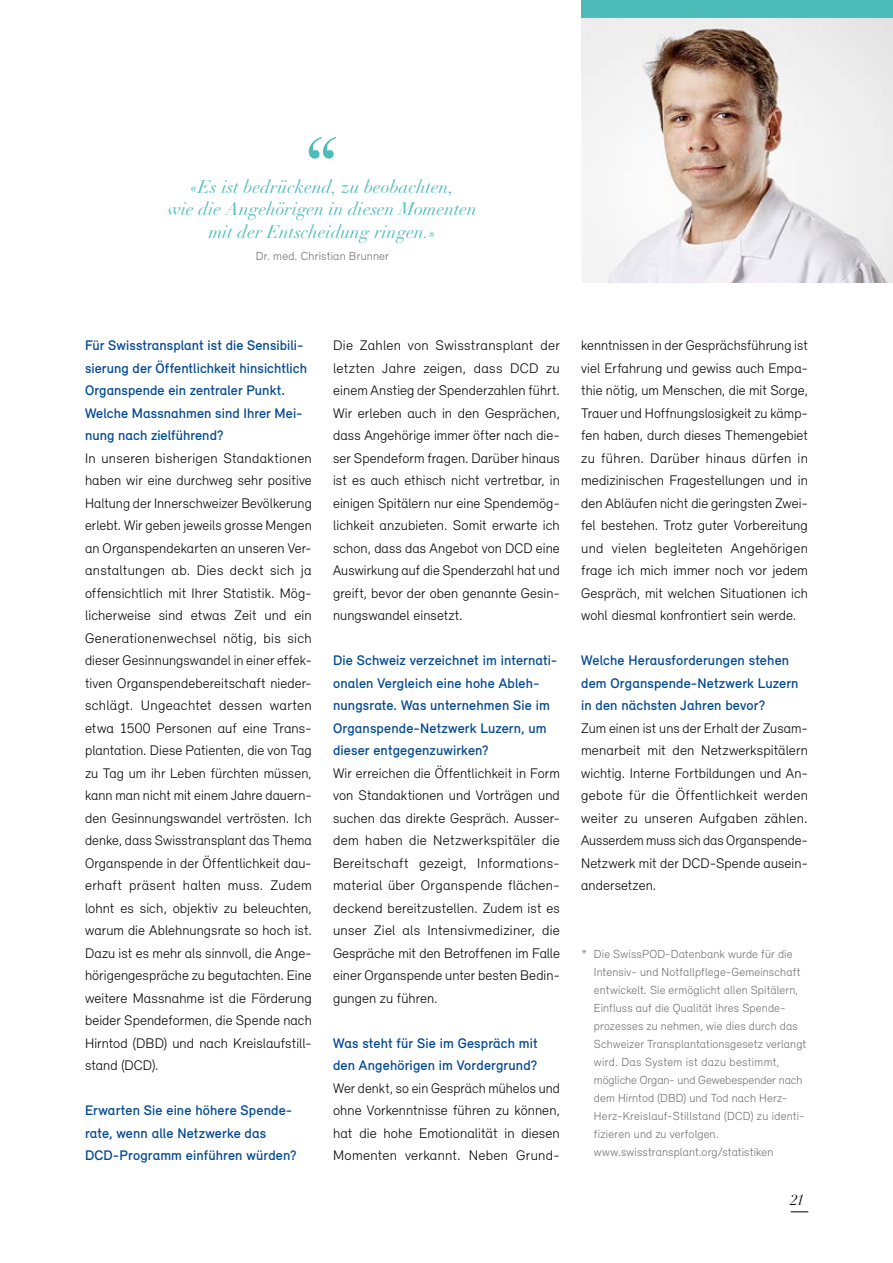
<style>
.page{position:relative;width:893px;height:1263px;background:#fff}
.page>*{position:absolute;margin:0;border:0;box-sizing:border-box;transform-origin:0 0}
.t1{font:italic 18px/22.5px "Didot LT";letter-spacing:.005em;color:#4ebcb9;text-align:center}
.t2{font:italic 15px "Didot LT";color:#000}
.t3{font:300 14.25px/22.5px "Relevant";letter-spacing:.005em;color:#000;text-align:justify}
.t4{font:500 14.25px/22.5px "Relevant";letter-spacing:.01em;color:#004893}
.t5{font:300 12px/18px "Relevant";letter-spacing:.01em;color:#6e6e6e}
</style>
<div class="page">
<img style="left:581px;top:17px;width:312px;height:266px">
<div style="left:581px;top:0;width:312px;height:17px;background:#4ebcb9"></div>
<svg style="left:791px;top:1211px;width:17px;height:1px"></svg>
<svg style="left:309px;top:137px;width:27px;height:22px"></svg>
<p class="t1" style="left:168px;top:175px;width:310px">«Es ist bedrückend, zu beobachten,<br>wie die Angehörigen in diesen Momenten mit der Entscheidung ringen.»</p>
<p class="t5" style="left:256px;top:247px;width:135px">Dr. med. Christian Brunner</p>
<p class="t4" style="left:85px;top:334px;width:223px">Für Swisstransplant ist die Sensibili&shy;sierung der Öffentlichkeit hinsichtlich Organspende ein zentraler Punkt.<br>Welche Massnahmen sind Ihrer Mei&shy;nung nach zielführend?</p>
<p class="t3" style="left:85px;top:446px;width:228px;text-align:left">In unseren bisherigen Standaktionen haben wir eine durchweg sehr positive Haltung der Innerschweizer Bevölkerung erlebt. Wir geben jeweils grosse Mengen an Organspendekarten an unseren Ver&shy;anstaltungen ab. Dies deckt sich ja offensichtlich mit Ihrer Statistik. Mög&shy;licherweise sind etwas Zeit und ein Generationenwechsel nötig, bis sich dieser Gesinnungswandel in einer effek&shy;tiven Organspendebereitschaft nieder&shy;schlägt. Ungeachtet dessen warten etwa 1500 Personen auf eine Trans&shy;plantation. Diese Patienten, die von Tag zu Tag um ihr Leben fürchten müssen, kann man nicht mit einem Jahre dauern&shy;den Gesinnungswandel vertrösten. Ich denke, dass Swisstransplant das Thema Organspende in der Öffentlichkeit dau&shy;erhaft präsent halten muss. Zudem lohnt es sich, objektiv zu beleuchten, warum die Ablehnungsrate so hoch ist.<br>Dazu ist es mehr als sinnvoll, die Ange&shy;hörigengespräche zu begutachten. Eine weitere Massnahme ist die Förderung beider Spendeformen, die Spende nach Hirntod (DBD) und nach Kreislaufstill&shy;stand (DCD).</p>
<p class="t4" style="left:85px;top:1099px;width:213px">Erwarten Sie eine höhere Spende&shy;rate, wenn alle Netzwerke das<br>DCD-Programm einführen würden?</p>
<p class="t3" style="left:333px;top:334px;width:228px">Die Zahlen von Swisstransplant der letzten Jahre zeigen, dass DCD zu einem Anstieg der Spenderzahlen führt.<br>Wir erleben auch in den Gesprächen, dass Angehörige immer öfter nach die&shy;ser Spendeform fragen. Darüber hinaus ist es auch ethisch nicht vertretbar, in einigen Spitälern nur eine Spendemög&shy;lichkeit anzubieten. Somit erwarte ich schon, dass das Angebot von DCD eine Auswirkung auf die Spenderzahl hat und greift, bevor der oben genannte Gesin&shy;nungswandel einsetzt.</p>
<p class="t4" style="left:333px;top:649px;width:226px">Die Schweiz verzeichnet im internati&shy;onalen Vergleich eine hohe Ableh&shy;nungsrate. Was unternehmen Sie im Organspende-Netzwerk Luzern, um dieser entgegenzuwirken?</p>
<p class="t3" style="left:333px;top:761px;width:228px;text-align:left">Wir erreichen die Öffentlichkeit in Form von Standaktionen und Vorträgen und suchen das direkte Gespräch. Ausser&shy;dem haben die Netzwerkspitäler die Bereitschaft gezeigt, Informations&shy;material über Organspende flächen&shy;deckend bereitzustellen. Zudem ist es unser Ziel als Intensivmediziner, die Gespräche mit den Betroffenen im Falle einer Organspende unter besten Bedin&shy;gungen zu führen.</p>
<p class="t4" style="left:333px;top:1031px;width:206px">Was steht für Sie im Gespräch mit den Angehörigen im Vordergrund?</p>
<p class="t3" style="left:333px;top:1076px;width:228px">Wer denkt, so ein Gespräch mühelos und ohne Vorkenntnisse führen zu können, hat die hohe Emotionalität in diesen Momenten verkannt. Neben Grund-</p>
<p class="t3" style="left:581px;top:334px;width:228px">kenntnissen in der Gesprächsführung ist viel Erfahrung und gewiss auch Empa&shy;thie nötig, um Menschen, die mit Sorge, Trauer und Hoffnungslosigkeit zu kämp&shy;fen haben, durch dieses Themengebiet zu führen. Darüber hinaus dürfen in medizinischen Fragestellungen und in den Abläufen nicht die geringsten Zwei&shy;fel bestehen. Trotz guter Vorbereitung und vielen begleiteten Angehörigen frage ich mich immer noch vor jedem Gespräch, mit welchen Situationen ich wohl diesmal konfrontiert sein werde.</p>
<p class="t4" style="left:581px;top:649px;width:219px">Welche Herausforderungen stehen dem Organspende-Netzwerk Luzern in den nächsten Jahren bevor?</p>
<p class="t3" style="left:581px;top:716px;width:228px">Zum einen ist uns der Erhalt der Zusam&shy;menarbeit mit den Netzwerkspitälern wichtig. Interne Fortbildungen und An&shy;gebote für die Öffentlichkeit werden weiter zu unseren Aufgaben zählen.<br>Ausserdem muss sich das Organspende-Netzwerk mit der DCD-Spende ausein&shy;andersetzen.</p>
<p class="t5" style="left:594px;top:944px;width:214px;text-indent:-13px">* Die SwissPOD-Datenbank wurde für die Intensiv- und Notfallpflege-Gemeinschaft entwickelt. Sie ermöglicht allen Spitälern, Einfluss auf die Qualität ihres Spende&shy;prozesses zu nehmen, wie dies durch das Schweizer Transplantationsgesetz verlangt wird. Das System ist dazu bestimmt, mögliche Organ- und Gewebespender nach dem Hirntod (DBD) und Tod nach Herz-Herz-Kreislauf-Stillstand (DCD) zu identi&shy;fizieren und zu verfolgen. www.swisstransplant.org/statistiken</p>
<p class="t2" style="left:791px;top:1191px;width:15px">21</p>
</div>
